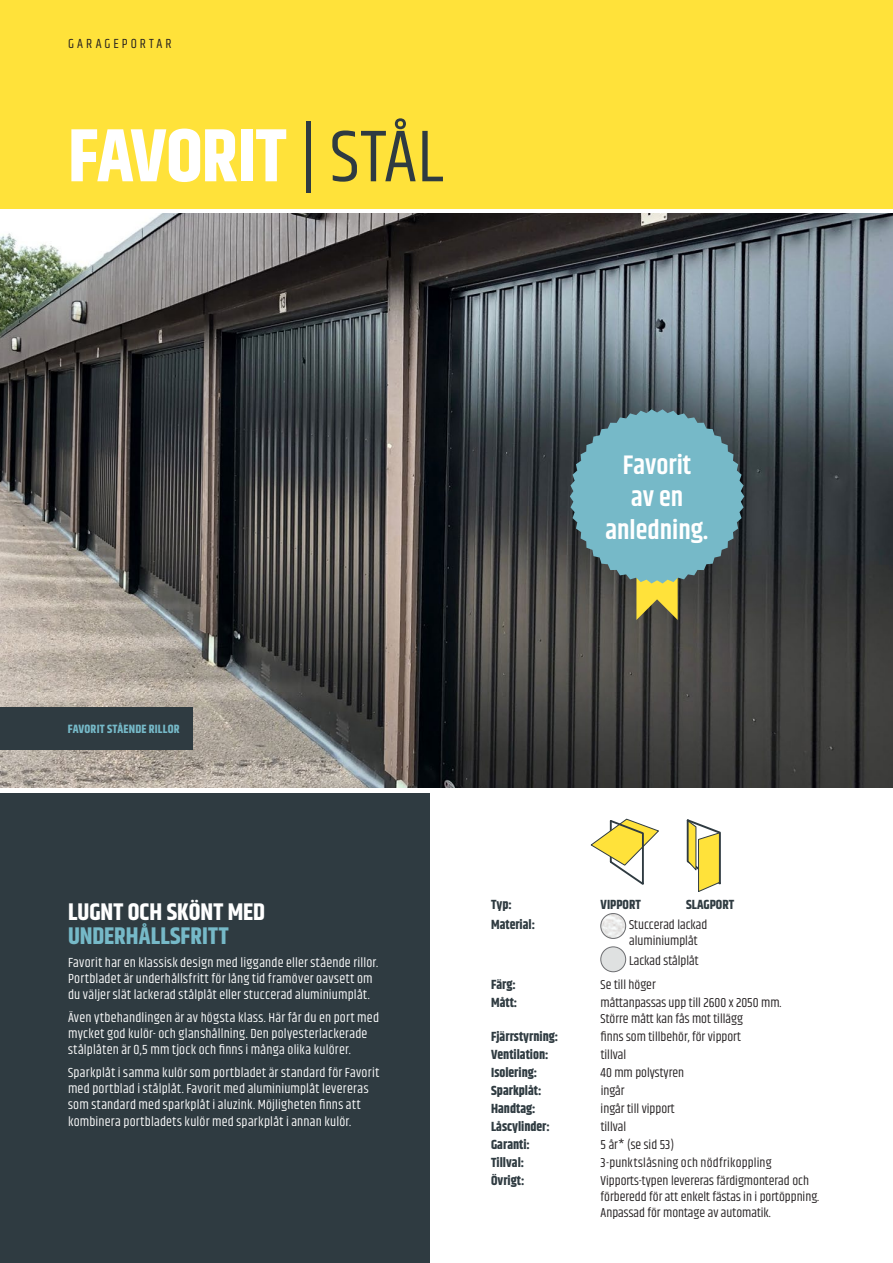
<style>
.page{position:relative;width:893px;height:1263px;background:#fff}
.page>*{position:absolute;margin:0;border:0;box-sizing:border-box;transform-origin:0 0}
.t1{font:700 75px "Khand";letter-spacing:-.01em;color:#fff}
.t2{font:600 27px/32.4px "Khand";color:#fff;text-align:center}
.t3{font:700 24px "Khand";color:#fff}
.t4{font:700 24px "Khand";letter-spacing:.005em;color:#76b9c8}
.t5{font:13.5px/16.2px "Khand";letter-spacing:.015em;color:#fff}
.t6{font:13.5px "Khand";letter-spacing:.225em;color:#231f20}
.t7{font:13.2px/15.9px "Khand";color:#231f20}
.t8{font:700 13.2px "Khand";color:#2f3b41}
.t9{font:700 12px "Khand";letter-spacing:.015em;color:#76b9c8}
.s1{font-weight:400;color:#2f3b41}
</style>
<div class="page">
<div style="left:0;top:0;width:893px;height:208px;background:#ffe23a"></div>
<div style="left:0;top:793px;width:429px;height:470px;background:#2f3b41"></div>
<svg style="left:591px;top:818px;width:68px;height:67px"></svg>
<svg style="left:686px;top:819px;width:35px;height:73px"></svg>
<div style="left:601px;top:947px;width:25px;height:25px;background:#dfe1e1;border-radius:50%"></div>
<div style="left:601px;top:947px;width:25px;height:25px;border:1px solid #6c6d70;border-radius:50%"></div>
<img style="left:601px;top:913px;width:25px;height:25px;border-radius:12px">
<div style="left:601px;top:913px;width:25px;height:25px;border:1px solid #6c6d70;border-radius:50%"></div>
<img style="left:0;top:214px;width:893px;height:574px">
<svg style="left:570px;top:409px;width:174px;height:211px;background:#669095"></svg>
<div style="left:0;top:707px;width:192px;height:42px;background:#2f3b41"></div>
<p class="t6" style="left:68px;top:36px;width:105px">GARAGEPORTAR</p>
<h1 class="t1" style="left:68px;top:103px;width:377px">FAVORIT <span class="s1">| STÅL</span></h1>
<p class="t9" style="left:68px;top:720px;width:113px">FAVORIT STÅENDE RILLOR</p>
<h3 class="t3" style="left:68px;top:895px;width:198px">LUGNT OCH SKÖNT MED</h3>
<h3 class="t4" style="left:68px;top:919px;width:162px">UNDERHÅLLSFRITT</h3>
<p class="t5" style="left:68px;top:955px;width:312px">Favorit har en klassisk design med liggande eller stående rillor.<br>Portbladet är underhållsfritt för lång tid framöver oavsett om du väljer slät lackerad stålplåt eller stuccerad aluminiumplåt.</p>
<p class="t5" style="left:68px;top:1010px;width:312px">Även ytbehandlingen är av högsta klass. Här får du en port med mycket god kulör- och glanshållning. Den polyesterlackerade stålplåten är 0,5 mm tjock och finns i många olika kulörer.</p>
<p class="t5" style="left:68px;top:1065px;width:313px">Sparkplåt i samma kulör som portbladet är standard för Favorit med portblad i stålplåt. Favorit med aluminiumplåt levereras som standard med sparkplåt i aluzink. Möjligheten finns att kombinera portbladets kulör med sparkplåt i annan kulör.</p>
<h2 class="t2" style="left:605px;top:450px;width:105px">Favorit<br>av en anledning.</h2>
<p class="t8" style="left:491px;top:895px;width:22px">Typ:</p>
<p class="t8" style="left:601px;top:895px;width:42px">VIPPORT</p>
<p class="t8" style="left:686px;top:895px;width:49px">SLAGPORT</p>
<p class="t8" style="left:491px;top:915px;width:46px">Material:</p>
<p class="t7" style="left:629px;top:917px;width:80px">Stuccerad lackad aluminiumplåt</p>
<p class="t7" style="left:629px;top:953px;width:71px">Lackad stålplåt</p>
<p class="t8" style="left:491px;top:975px;width:26px">Färg:</p>
<p class="t7" style="left:601px;top:978px;width:57px">Se till höger</p>
<p class="t8" style="left:491px;top:993px;width:28px">Mått:</p>
<p class="t7" style="left:601px;top:996px;width:182px">måttanpassas upp till 2600 x 2050 mm.<br>Större mått kan fås mot tillägg</p>
<p class="t8" style="left:491px;top:1027px;width:69px">Fjärrstyrning:</p>
<p class="t7" style="left:601px;top:1030px;width:142px">finns som tillbehör, för vipport</p>
<p class="t8" style="left:491px;top:1045px;width:59px">Ventilation:</p>
<p class="t7" style="left:601px;top:1047px;width:27px">tillval</p>
<p class="t8" style="left:491px;top:1063px;width:48px">Isolering:</p>
<p class="t7" style="left:601px;top:1065px;width:85px">40 mm polystyren</p>
<p class="t8" style="left:491px;top:1081px;width:52px">Sparkplåt:</p>
<p class="t7" style="left:601px;top:1083px;width:25px">ingår</p>
<p class="t8" style="left:491px;top:1099px;width:46px">Handtag:</p>
<p class="t7" style="left:601px;top:1101px;width:76px">ingår till vipport</p>
<p class="t8" style="left:491px;top:1117px;width:60px">Låscylinder:</p>
<p class="t7" style="left:601px;top:1119px;width:27px">tillval</p>
<p class="t8" style="left:491px;top:1135px;width:40px">Garanti:</p>
<p class="t7" style="left:601px;top:1137px;width:75px">5 år* (se sid 53)</p>
<p class="t8" style="left:491px;top:1153px;width:35px">Tillval:</p>
<p class="t7" style="left:601px;top:1155px;width:173px">3-punktslåsning och nödfrikoppling</p>
<p class="t8" style="left:491px;top:1171px;width:35px">Övrigt:</p>
<p class="t7" style="left:601px;top:1173px;width:220px">Vipports-typen levereras färdigmonterad och förberedd för att enkelt fästas in i portöppning.<br>Anpassad för montage av automatik.</p>
</div>
